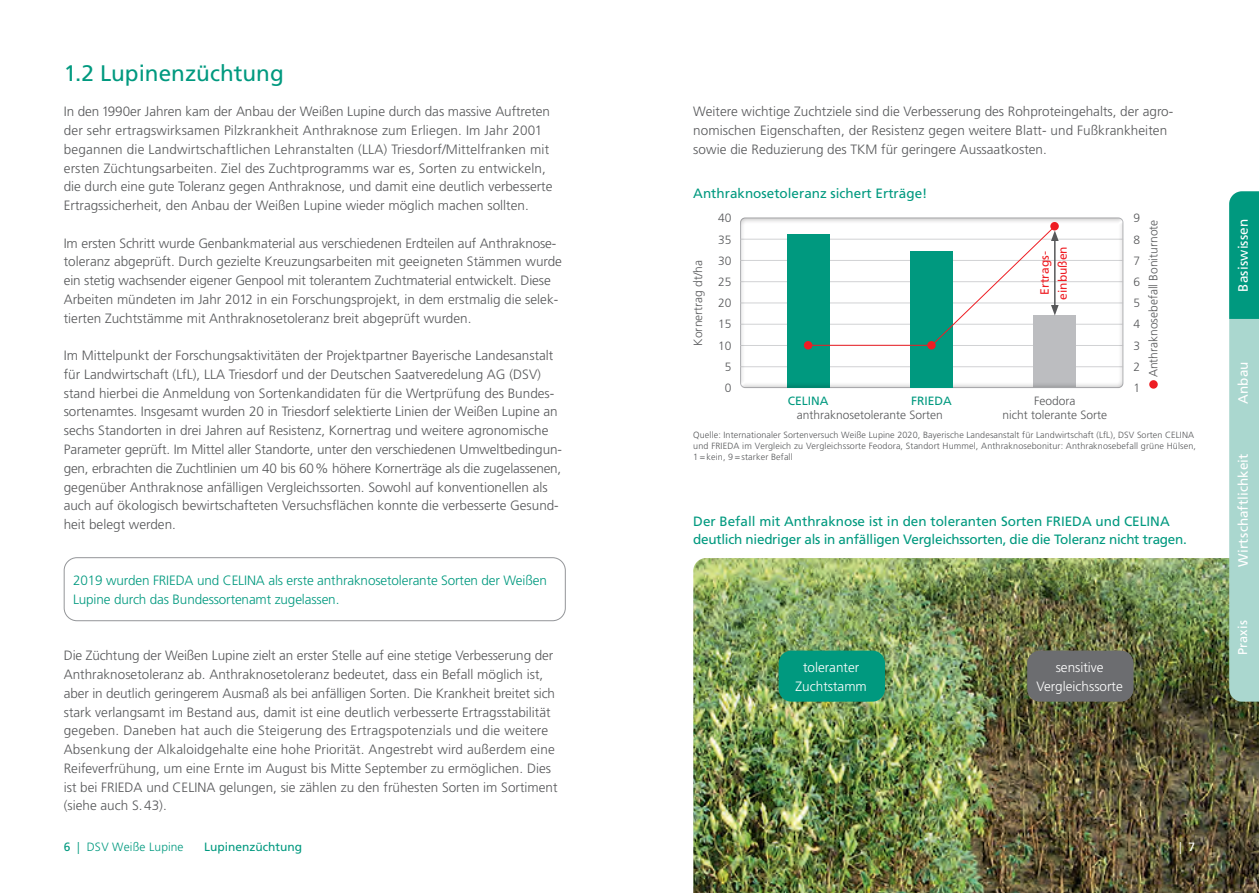
<style>
.page{position:relative;width:1259px;height:893px;background:#fff}
.page>*{position:absolute;margin:0;border:0;box-sizing:border-box;transform-origin:0 0}
.t1{font:22.5px "Frutiger";color:#00997f}
.t2{font:300 13.5px/18.8px "Frutiger";color:#57585a}
.t3{font:13.5px/18.8px "Frutiger";letter-spacing:-.02em;color:#00997f}
.t4{font:300 13.5px/18.8px "Frutiger";letter-spacing:-.01em;color:#00997f}
.t5{font:300 13.5px/18.8px "Frutiger";color:#fff;text-align:center}
.t6{font:13.5px "Frutiger";color:#00997f}
.t7{font:13.5px "Frutiger";letter-spacing:.01em;color:#fff}
.t8{font:12.75px "Frutiger";letter-spacing:.01em;color:#fff}
.t9{font:300 12px/21.1px "Frutiger";color:#57585a;text-align:center}
.t10{font:12px "Frutiger";color:#00997f}
.t11{font:12px/18px "Frutiger";color:#ee1d23;text-align:center}
.t12{font:300 12px "Frutiger";letter-spacing:.01em;color:#00997f}
.t13{font:300 12px "Frutiger";color:#fff}
.t14{font:300 9px/10.8px "Frutiger";letter-spacing:.015em;color:#57585a}
.s1{font-weight:400}
</style>
<div class="page">
<img style="left:693px;top:558px;width:566px;height:335px">
<div style="left:64px;top:557px;width:502px;height:64px;border:1px solid #939598;border-radius:13px"></div>
<div style="left:1027px;top:651px;width:106px;height:51px;background:#6c6d70;border-radius:13px"></div>
<div style="left:739px;top:216px;width:384px;height:173px;background:#231f20;opacity:.3"></div>
<div style="left:910px;top:252px;width:42px;height:136px;background:#00997f"></div>
<div style="left:1149px;top:380px;width:8px;height:9px;background:#ee1d23;border-radius:50%"></div>
<div style="left:804px;top:341px;width:8px;height:9px;background:#ee1d23;border-radius:50%"></div>
<div style="left:927px;top:341px;width:8px;height:9px;background:#ee1d23;border-radius:50%"></div>
<div style="left:1050px;top:222px;width:8px;height:8px;background:#ee1d23;border-radius:50%"></div>
<hr style="left:808px;top:345px;width:123px;height:1px;background:#ee1d23">
<svg style="left:1229px;top:191px;width:30px;height:511px;background:#81c7ba"></svg>
<div style="left:778px;top:651px;width:107px;height:51px;background:#00997f;border-radius:13px"></div>
<svg style="left:930px;top:225px;width:128px;height:121px"></svg>
<h1 class="t1" style="left:64px;top:60px;width:221px">1.2 Lupinenzüchtung</h1>
<p class="t2" style="left:64px;top:103px;width:490px">In den 1990er Jahren kam der Anbau der Weißen Lupine durch das massive Auftreten der sehr ertragswirksamen Pilzkrankheit Anthraknose zum Erliegen. Im Jahr 2001 begannen die Landwirtschaftlichen Lehranstalten (LLA) Triesdorf/Mittelfranken mit ersten Züchtungsarbeiten. Ziel des Zuchtprogramms war es, Sorten zu entwickeln, die durch eine gute Toleranz gegen Anthraknose, und damit eine deutlich verbesserte Ertragssicherheit, den Anbau der Weißen Lupine wieder möglich machen sollten.</p>
<p class="t2" style="left:64px;top:234px;width:500px">Im ersten Schritt wurde Genbankmaterial aus verschiedenen Erdteilen auf Anthraknose&shy;toleranz abgeprüft. Durch gezielte Kreuzungsarbeiten mit geeigneten Stämmen wurde ein stetig wachsender eigener Genpool mit tolerantem Zuchtmaterial entwickelt. Diese Arbeiten mündeten im Jahr 2012 in ein Forschungsprojekt, in dem erstmalig die selek&shy;tierten Zuchtstämme mit Anthraknosetoleranz breit abgeprüft wurden.</p>
<p class="t2" style="left:64px;top:346px;width:499px">Im Mittelpunkt der Forschungsaktivitäten der Projektpartner Bayerische Landesanstalt für Landwirtschaft (LfL), LLA Triesdorf und der Deutschen Saatveredelung AG (DSV) stand hierbei die Anmeldung von Sortenkandidaten für die Wertprüfung des Bundes&shy;sortenamtes. Insgesamt wurden 20 in Triesdorf selektierte Linien der Weißen Lupine an sechs Standorten in drei Jahren auf Resistenz, Kornertrag und weitere agronomische Parameter geprüft. Im Mittel aller Standorte, unter den verschiedenen Umweltbedingun&shy;gen, erbrachten die Zuchtlinien um 40 bis 60% höhere Kornerträge als die zugelassenen, gegenüber Anthraknose anfälligen Vergleichssorten. Sowohl auf konventionellen als auch auf ökologisch bewirtschafteten Versuchsflächen konnte die verbesserte Gesund&shy;heit belegt werden.</p>
<p class="t4" style="left:73px;top:571px;width:475px">2019 wurden FRIEDA und CELINA als erste anthraknosetolerante Sorten der Weißen<br>Lupine durch das Bundessortenamt zugelassen.</p>
<p class="t2" style="left:64px;top:646px;width:495px">Die Züchtung der Weißen Lupine zielt an erster Stelle auf eine stetige Verbesserung der Anthraknosetoleranz ab. Anthraknosetoleranz bedeutet, dass ein Befall möglich ist, aber in deutlich geringerem Ausmaß als bei anfälligen Sorten. Die Krankheit breitet sich stark verlangsamt im Bestand aus, damit ist eine deutlich verbesserte Ertragsstabilität gegeben. Daneben hat auch die Steigerung des Ertragspotenzials und die weitere Absenkung der Alkaloidgehalte eine hohe Priorität. Angestrebt wird außerdem eine Reifeverfrühung, um eine Ernte im August bis Mitte September zu ermöglichen. Dies ist bei FRIEDA und CELINA gelungen, sie zählen zu den frühesten Sorten im Sortiment (siehe auch S.43).</p>
<p class="t2" style="left:693px;top:103px;width:480px">Weitere wichtige Zuchtziele sind die Verbesserung des Rohproteingehalts, der agro&shy;nomischen Eigenschaften, der Resistenz gegen weitere Blatt- und Fußkrankheiten sowie die Reduzierung des TKM für geringere Aussaatkosten.</p>
<p class="t6" style="left:693px;top:185px;width:236px">Anthraknosetoleranz sichert Erträge!</p>
<p class="t9" style="left:688px;top:346px;width:87px;rotate:-90deg">Kornertrag dt/ha</p>
<p class="t9" style="left:718px;top:208px;width:15px">40<br>35<br>30<br>25<br>20<br>15<br>10<br>5<br>0</p>
<p class="t11" style="left:1035px;top:300px;width:55px;rotate:-90deg">Ertrags&shy;einbußen</p>
<p class="t9" style="left:1133px;top:208px;width:8px;text-align:justify">9<br>8<br>7<br>6<br>5<br>4<br>3<br>2<br>1</p>
<p class="t9" style="left:1143px;top:377px;width:159px;rotate:-90deg">Anthraknosebefall Boniturnote</p>
<p class="t10" style="left:788px;top:394px;width:42px">CELINA</p>
<p class="t10" style="left:911px;top:394px;width:42px">FRIEDA</p>
<p class="t9" style="left:1034px;top:390px;width:43px">Feodora</p>
<p class="t14" style="left:693px;top:430px;width:504px">Quelle: Internationaler Sortenversuch Weiße Lupine 2020, Bayerische Landesanstalt für Landwirtschaft (LfL), DSV Sorten CELINA und FRIEDA im Vergleich zu Vergleichssorte Feodora, Standort Hummel, Anthraknosebonitur: Anthraknosebefall grüne Hülsen,<br>1 = kein, 9 = starker Befall</p>
<p class="t9" style="left:797px;top:405px;width:148px">anthraknosetolerante Sorten</p>
<p class="t9" style="left:1002px;top:405px;width:106px">nicht tolerante Sorte</p>
<p class="t3" style="left:693px;top:512px;width:495px">Der Befall mit Anthraknose ist in den toleranten Sorten FRIEDA und CELINA deutlich niedriger als in anfälligen Vergleichssorten, die die Toleranz nicht tragen.</p>
<p class="t5" style="left:795px;top:658px;width:73px">toleranter<br>Zuchtstamm</p>
<p class="t5" style="left:1036px;top:658px;width:88px">sensitive<br>Vergleichssorte</p>
<p class="t12" style="left:64px;top:840px;width:121px"><span class="s1">6</span> | DSV Weiße Lupine</p>
<p class="t10" style="left:204px;top:840px;width:99px">Lupinenzüchtung</p>
<p class="t13" style="left:1179px;top:840px;width:18px">| <span class="s1">7</span></p>
<p class="t7" style="left:1235px;top:292px;width:74px;rotate:-90deg">Basiswissen</p>
<p class="t7" style="left:1235px;top:404px;width:44px;rotate:-90deg">Anbau</p>
<p class="t7" style="left:1235px;top:567px;width:115px;rotate:-90deg">Wirtschaftlichkeit</p>
<p class="t8" style="left:1235px;top:655px;width:36px;rotate:-90deg">Praxis</p>
</div>
